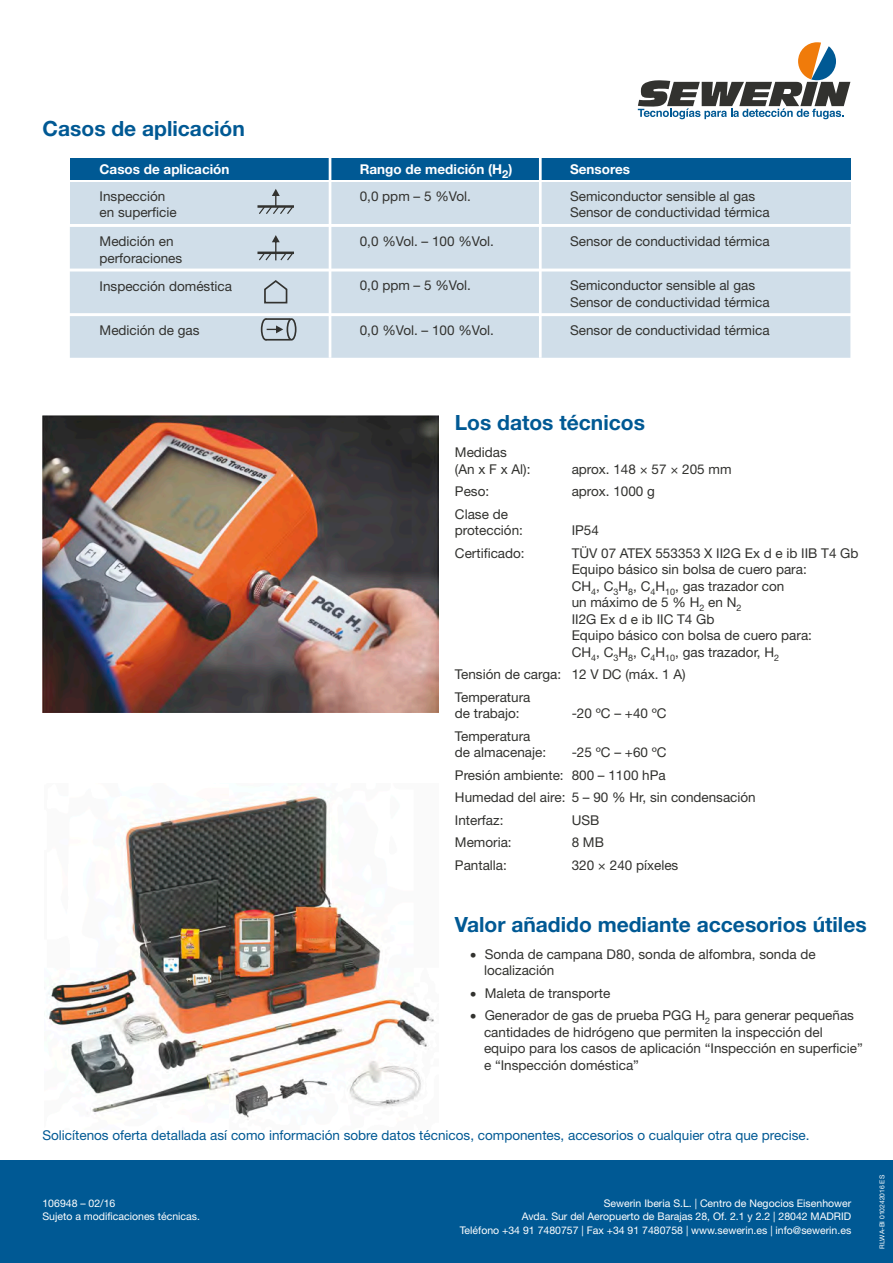
<style>
.page{position:relative;width:893px;height:1263px;background:#fff}
.page>*{position:absolute;margin:0;border:0;box-sizing:border-box;transform-origin:0 0}
.t1{font:700 21px "Helvetica Neue LT";color:#005994}
.t2{font:13.5px/16.5px "Helvetica Neue LT";color:#32322f}
.t3{font:13.5px "Helvetica Neue LT";color:#005994}
.t4{font:700 13.5px "Helvetica Neue LT";color:#fff}
.t5{font:13.5px "Symbol";color:#32322f}
.t6{font:10.5px/13.5px "Helvetica Neue LT";color:#fff}
.t7{font:9px "Helvetica Neue LT";color:#32322f}
.t8{font:6.75px "Helvetica Neue LT";color:#fff}
</style>
<div class="page">
<img style="left:44px;top:794px;width:390px;height:326px">
<img style="left:42px;top:415px;width:396px;height:298px">
<div style="left:70px;top:158px;width:780px;height:21px;background:#005994"></div>
<div style="left:70px;top:182px;width:780px;height:42px;background:#d0dee9"></div>
<hr style="left:329px;top:155px;width:2px;height:203px;background:#fff">
<hr style="left:257px;top:205px;width:37px;height:3px;background:#32322f">
<svg style="left:258px;top:189px;width:36px;height:25px"></svg>
<svg style="left:70px;top:227px;width:780px;height:131px;background:#d1dee9"></svg>
<hr style="left:539px;top:155px;width:3px;height:203px;background:#fff">
<div style="left:0;top:1161px;width:893px;height:102px;background:#005994"></div>
<svg style="left:638px;top:42px;width:212px;height:77px"></svg>
<h1 class="t1" style="left:43px;top:121px;width:204px">Casos de aplicación</h1>
<p class="t4" style="left:100px;top:164px;width:131px">Casos de aplicación</p>
<p class="t2" style="left:100px;top:189px;width:79px">Inspección en superficie</p>
<p class="t2" style="left:100px;top:234px;width:84px">Medición en perforaciones</p>
<p class="t2" style="left:100px;top:279px;width:134px">Inspección doméstica</p>
<p class="t2" style="left:100px;top:323px;width:102px">Medición de gas</p>
<p class="t4" style="left:360px;top:164px;width:154px">Rango de medición (H )<sub>2</sub></p>
<p class="t4" style="left:570px;top:164px;width:62px">Sensores</p>
<p class="t2" style="left:360px;top:189px;width:113px">0,0 ppm – 5 %Vol.</p>
<p class="t2" style="left:570px;top:189px;width:201px">Semiconductor sensible al gas<br>Sensor de conductividad térmica</p>
<p class="t2" style="left:360px;top:234px;width:136px">0,0 %Vol. – 100 %Vol.</p>
<p class="t2" style="left:570px;top:234px;width:201px">Sensor de conductividad térmica</p>
<p class="t2" style="left:360px;top:278px;width:113px">0,0 ppm – 5 %Vol.</p>
<p class="t2" style="left:360px;top:323px;width:136px">0,0 %Vol. – 100 %Vol.</p>
<p class="t2" style="left:570px;top:278px;width:201px">Semiconductor sensible al gas<br>Sensor de conductividad térmica</p>
<p class="t2" style="left:570px;top:323px;width:201px">Sensor de conductividad térmica</p>
<h1 class="t1" style="left:455px;top:415px;width:192px">Los datos técnicos</h1>
<p class="t2" style="left:455px;top:446px;width:77px">Medidas<br>(An x F x Al):</p>
<p class="t2" style="left:572px;top:462px;width:161px">aprox. 148 × 57 × 205 mm</p>
<p class="t2" style="left:455px;top:485px;width:36px">Peso:</p>
<p class="t2" style="left:572px;top:485px;width:85px">aprox. 1000 g</p>
<p class="t2" style="left:455px;top:507px;width:70px">Clase de protección:</p>
<p class="t2" style="left:572px;top:524px;width:29px">IP54</p>
<p class="t2" style="left:455px;top:546px;width:71px">Certificado:</p>
<p class="t2" style="left:572px;top:546px;width:288px">TÜV 07 ATEX 553353 X II2G Ex d e ib IIB T4 Gb</p>
<p class="t2" style="left:572px;top:563px;width:237px">Equipo básico sin bolsa de cuero para:</p>
<p class="t2" style="left:596px;top:579px;width:5px">,</p>
<p class="t2" style="left:572px;top:579px;width:214px">CH C H , C H , gas trazador con</p>
<p class="t2" style="left:572px;top:596px;width:166px">un máximo de 5 % H en N</p>
<p class="t2" style="left:572px;top:612px;width:144px">II2G Ex d e ib IIC T4 Gb</p>
<p class="t2" style="left:572px;top:629px;width:242px">Equipo básico con bolsa de cuero para:</p>
<p class="t2" style="left:596px;top:645px;width:5px">,</p>
<p class="t7" style="left:591px;top:588px;width:7px">4</p>
<p class="t7" style="left:613px;top:588px;width:21px">3 8</p>
<p class="t7" style="left:650px;top:588px;width:26px">4 10</p>
<p class="t7" style="left:699px;top:605px;width:7px">2</p>
<p class="t7" style="left:736px;top:605px;width:7px">2</p>
<p class="t2" style="left:455px;top:642px;width:321px;line-height:22.5px;text-indent:117px">CH C H , C H , gas trazador, H<br>Tensión de carga: 12 V DC (máx. 1 A)<br>Temperatura</p>
<p class="t2" style="left:455px;top:707px;width:66px">de trabajo:</p>
<p class="t2" style="left:572px;top:707px;width:96px">-20 ºC – +40 ºC</p>
<p class="t2" style="left:455px;top:729px;width:93px">Temperatura de almacenaje:</p>
<p class="t7" style="left:591px;top:654px;width:7px">4</p>
<p class="t7" style="left:613px;top:654px;width:21px">3 8</p>
<p class="t7" style="left:650px;top:654px;width:26px">4 10</p>
<p class="t7" style="left:774px;top:654px;width:7px">2</p>
<p class="t2" style="left:455px;top:743px;width:302px;line-height:22.5px;text-indent:117px">-25 ºC – +60 ºC<br>Presión ambiente: 800 – 1100 hPa<br>Humedad del aire: 5 – 90 % Hr, sin condensación<br>Interfaz:</p>
<p class="t2" style="left:572px;top:813px;width:29px">USB</p>
<p class="t2" style="left:455px;top:836px;width:58px">Memoria:</p>
<p class="t2" style="left:572px;top:836px;width:34px">8 MB</p>
<p class="t2" style="left:455px;top:858px;width:54px">Pantalla:</p>
<p class="t2" style="left:572px;top:858px;width:108px">320 × 240 píxeles</p>
<h1 class="t1" style="left:455px;top:916px;width:413px">Valor añadido mediante accesorios útiles</h1>
<p class="t5" style="left:470px;top:949px;width:8px">•</p>
<p class="t2" style="left:484px;top:947px;width:333px">Sonda de campana D80, sonda de alfombra, sonda de localización</p>
<p class="t2" style="left:485px;top:983px;width:371px;line-height:22.5px">Maleta de transporte<br>Generador de gas de prueba PGG H para generar pequeñas</p>
<p class="t2" style="left:484px;top:1025px;width:380px">cantidades de hidrógeno que permiten la inspección del equipo para los casos de aplicación “Inspección en superficie” e “Inspección doméstica”</p>
<p class="t7" style="left:705px;top:1017px;width:7px">2</p>
<p class="t3" style="left:42px;top:1130px;width:768px">Solicítenos oferta detallada así como información sobre datos técnicos, componentes, accesorios o cualquier otra que precise.</p>
<p class="t6" style="left:42px;top:1197px;width:159px">106948 – 02/16<br>Sujeto a modificaciones técnicas.</p>
<p class="t6" style="left:460px;top:1197px;width:393px;text-align:right">Sewerin Iberia S.L. | Centro de Negocios Eisenhower<br>Avda. Sur del Aeropuerto de Barajas 28, Of. 2.1 y 2.2 | 28042 MADRID<br>Teléfono +34 91 7480757 | Fax +34 91 7480758 | www.sewerin.es | info@sewerin.es</p>
<p class="t8" style="left:879px;top:1248px;width:75px;rotate:-90deg">RLWA-BI 010242016 ES</p>
</div>
